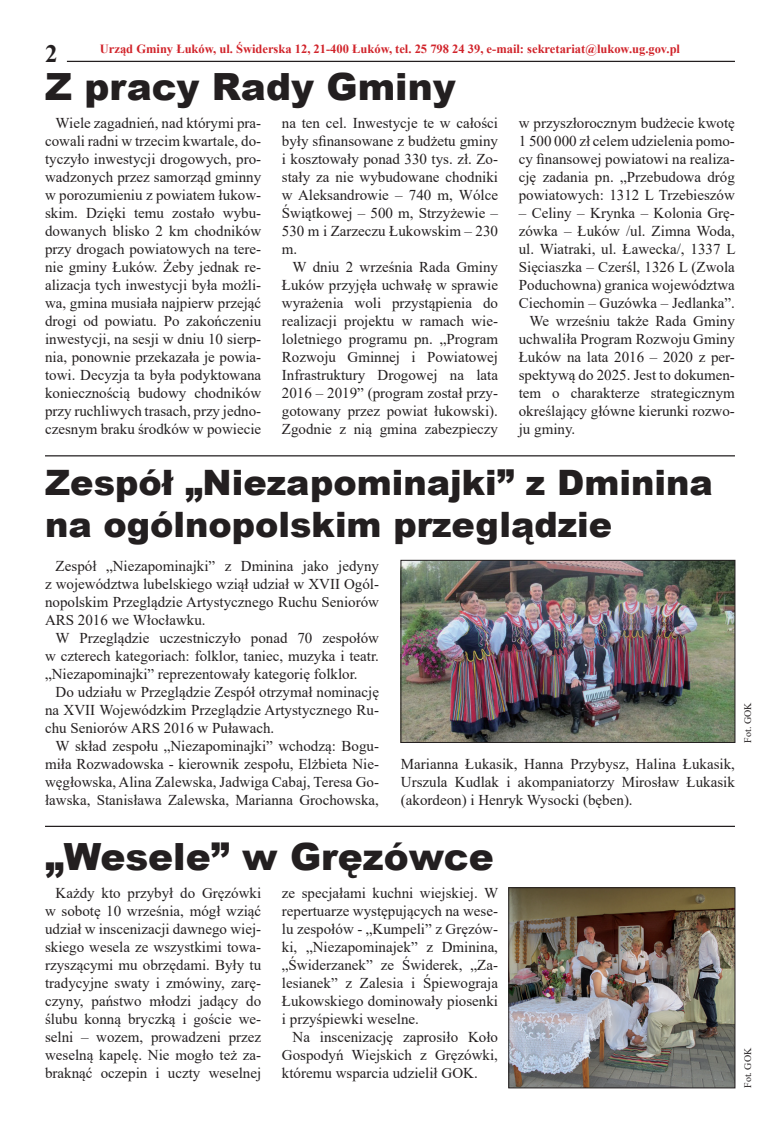
<style>
.page{position:relative;width:780px;height:1134px;background:#fff}
.page>*{position:absolute;margin:0;border:0;box-sizing:border-box;transform-origin:0 0}
.t1{font:900 37.5px "Arial";color:#231f20}
.t2{font:900 35px/42px "Arial";color:#231f20}
.t3{font:700 25px "Times New Roman";color:#231f20}
.t4{font:15px/18px "Times New Roman";color:#231f20;text-align:justify}
.t5{font:700 12.5px "Times New Roman";color:#d1232a}
.t6{font:10px "Times New Roman";color:#231f20}
</style>
<div class="page">
<hr style="left:67px;top:61px;width:668px;height:1px;background:#231f20">
<hr style="left:45px;top:455px;width:690px;height:1px;background:#231f20">
<hr style="left:45px;top:826px;width:690px;height:1px;background:#231f20">
<img style="left:402px;top:562px;width:331px;height:179px">
<div style="left:400px;top:560px;width:335px;height:183px;border:1px solid #231f20"></div>
<img style="left:510px;top:889px;width:223px;height:197px">
<div style="left:508px;top:887px;width:227px;height:201px;border:1px solid #231f20"></div>
<p class="t3" style="left:45px;top:36px;width:14px">2</p>
<p class="t5" style="left:100px;top:40px;width:581px">Urząd Gminy Łuków, ul. Świderska 12, 21-400 Łuków, tel. 25 798 24 39, e-mail: sekretariat@lukow.ug.gov.pl</p>
<p class="t1" style="left:45px;top:59px;width:412px">Z pracy Rady Gminy</p>
<p class="t4" style="left:45px;top:113px;width:218px;text-indent:11px">Wiele zagadnień, nad którymi pra&shy;cowali radni w trzecim kwartale, do&shy;tyczyło inwestycji drogowych, pro&shy;wadzonych przez samorząd gminny w porozumieniu z powiatem łukow&shy;skim. Dzięki temu zostało wybu&shy;dowanych blisko 2 km chodników przy drogach powiatowych na tere&shy;nie gminy Łuków. Żeby jednak re&shy;alizacja tych inwestycji była możli&shy;wa, gmina musiała najpierw przejąć drogi od powiatu. Po zakończeniu inwestycji, na sesji w dniu 10 sierp&shy;nia, ponownie przekazała je powia&shy;towi. Decyzja ta była podyktowana koniecznością budowy chodników przy ruchliwych trasach, przy jedno&shy;czesnym braku środków w powiecie</p>
<p class="t4" style="left:282px;top:113px;width:218px">na ten cel. Inwestycje te w całości były sfinansowane z budżetu gminy i kosztowały ponad 330 tys. zł. Zo&shy;stały za nie wybudowane chodniki w Aleksandrowie – 740 m, Wólce Świątkowej – 500 m, Strzyżewie – 530 m i Zarzeczu Łukowskim – 230 m.</p>
<p class="t4" style="left:282px;top:257px;width:218px;text-indent:11px">W dniu 2 września Rada Gminy Łuków przyjęła uchwałę w sprawie wyrażenia woli przystąpienia do realizacji projektu w ramach wie&shy;loletniego programu pn. „Program Rozwoju Gminnej i Powiatowej Infrastruktury Drogowej na lata 2016 – 2019” (program został przy&shy;gotowany przez powiat łukowski).<br>Zgodnie z nią gmina zabezpieczy</p>
<p class="t4" style="left:519px;top:113px;width:218px">w przyszłorocznym budżecie kwotę 1 500 000 zł celem udzielenia pomo&shy;cy finansowej powiatowi na realiza&shy;cję zadania pn. „Przebudowa dróg powiatowych: 1312 L Trzebieszów</p>
<p class="t4" style="left:519px;top:203px;width:218px">– Celiny – Krynka – Kolonia Grę&shy;zówka – Łuków /ul. Zimna Woda, ul. Wiatraki, ul. Ławecka/, 1337 L Sięciaszka – Czerśl, 1326 L (Zwola Poduchowna) granica województwa Ciechomin – Guzówka – Jedlanka”.</p>
<p class="t4" style="left:519px;top:311px;width:218px;text-indent:11px">We wrześniu także Rada Gminy uchwaliła Program Rozwoju Gminy Łuków na lata 2016 – 2020 z per&shy;spektywą do 2025. Jest to dokumen&shy;tem o charakterze strategicznym określający główne kierunki rozwo&shy;ju gminy.</p>
<p class="t2" style="left:45px;top:461px;width:669px">Zespół „Niezapominajki” z Dminina na ogólnopolskim przeglądzie</p>
<p class="t4" style="left:45px;top:556px;width:335px;text-indent:11px">Zespół „Niezapominajki” z Dminina jako jedyny z województwa lubelskiego wziął udział w XVII Ogól&shy;nopolskim Przeglądzie Artystycznego Ruchu Seniorów ARS 2016 we Włocławku.</p>
<p class="t4" style="left:45px;top:628px;width:335px;text-indent:11px">W Przeglądzie uczestniczyło ponad 70 zespołów w czterech kategoriach: folklor, taniec, muzyka i teatr. „Niezapominajki” reprezentowały kategorię folklor.</p>
<p class="t4" style="left:45px;top:682px;width:335px;text-indent:11px">Do udziału w Przeglądzie Zespół otrzymał nominację na XVII Wojewódzkim Przeglądzie Artystycznego Ru&shy;chu Seniorów ARS 2016 w Puławach.</p>
<p class="t4" style="left:45px;top:736px;width:335px;text-indent:11px">W skład zespołu „Niezapominajki” wchodzą: Bogu&shy;miła Rozwadowska - kierownik zespołu, Elżbieta Nie&shy;węgłowska, Alina Zalewska, Jadwiga Cabaj, Teresa Go&shy;ławska, Stanisława Zalewska, Marianna Grochowska,</p>
<p class="t4" style="left:401px;top:754px;width:335px">Marianna Łukasik, Hanna Przybysz, Halina Łukasik, Urszula Kudlak i akompaniatorzy Mirosław Łukasik (akordeon) i Henryk Wysocki (bęben).</p>
<p class="t6" style="left:740px;top:743px;width:42px;rotate:-90deg">Fot. GOK</p>
<p class="t1" style="left:45px;top:829px;width:450px">„Wesele” w Gręzówce</p>
<p class="t4" style="left:45px;top:884px;width:218px;text-indent:11px">Każdy kto przybył do Gręzówki w sobotę 10 września, mógł wziąć udział w inscenizacji dawnego wiej&shy;skiego wesela ze wszystkimi towa&shy;rzyszącymi mu obrzędami. Były tu tradycyjne swaty i zmówiny, zarę&shy;czyny, państwo młodzi jadący do ślubu konną bryczką i goście we&shy;selni – wozem, prowadzeni przez weselną kapelę. Nie mogło też za&shy;braknąć oczepin i uczty weselnej</p>
<p class="t4" style="left:282px;top:884px;width:218px">ze specjałami kuchni wiejskiej. W repertuarze występujących na wese&shy;lu zespołów - „Kumpeli” z Gręzów&shy;ki, „Niezapominajek” z Dminina, „Świderzanek” ze Świderek, „Za&shy;lesianek” z Zalesia i Śpiewograja Łukowskiego dominowały piosenki i przyśpiewki weselne.</p>
<p class="t4" style="left:282px;top:1028px;width:218px;text-indent:11px">Na inscenizację zaprosiło Koło Gospodyń Wiejskich z Gręzówki, któremu wsparcia udzielił GOK.</p>
<p class="t6" style="left:740px;top:1088px;width:42px;rotate:-90deg">Fot. GOK</p>
</div>
